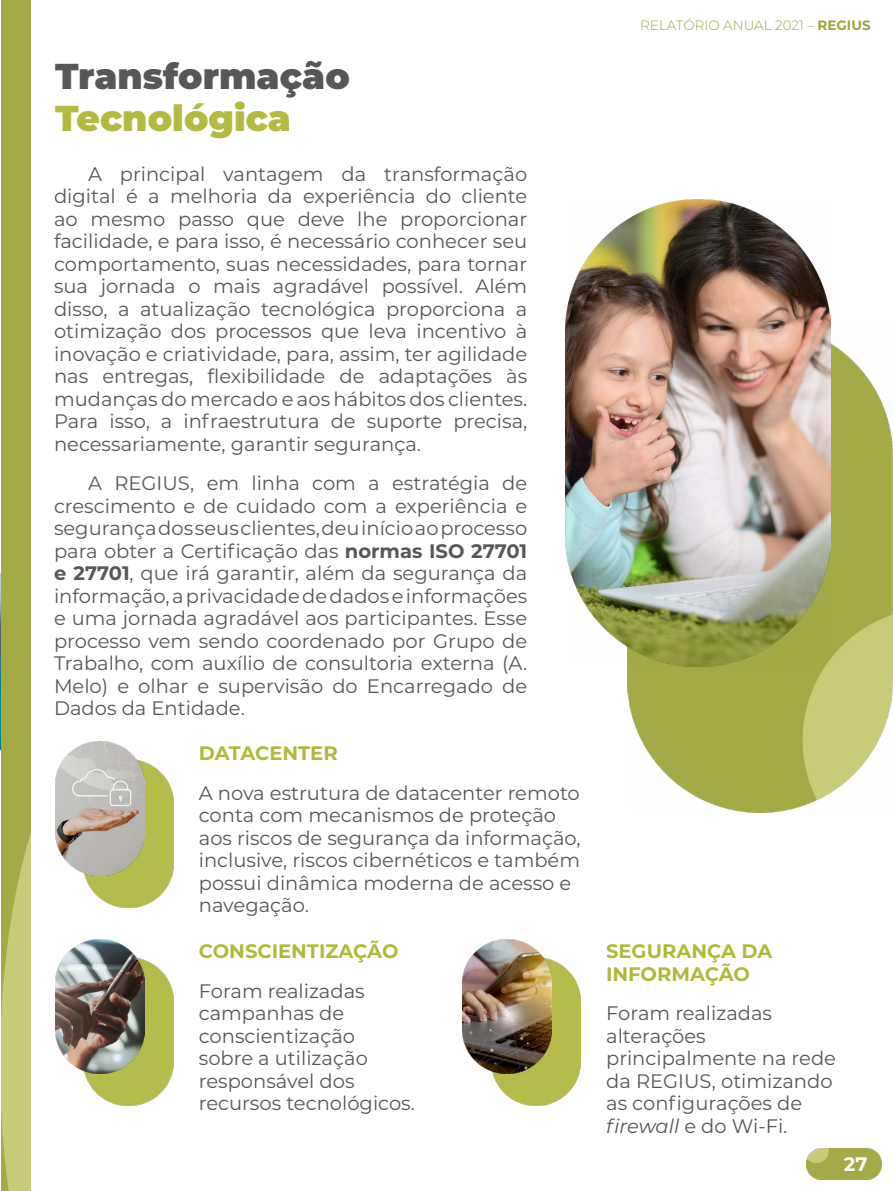
<style>
.page{position:relative;width:893px;height:1191px;background:#fff}
.page>*{position:absolute;margin:0;border:0;box-sizing:border-box;transform-origin:0 0}
.t1{font:900 36px "Montserrat";color:#575756}
.t2{font:900 36px "Montserrat";color:#b4ba41}
.t3{font:19.5px/22.5px "Montserrat";color:#575756}
.t4{font:700 19.5px/22.5px "Montserrat";color:#b0ba38}
.t5{font:700 19.5px "Montserrat";color:#fff}
.t6{font:300 13.5px "Montserrat";color:#9ea63a}
.s1{font-weight:700}
.s2{font-style:italic}
</style>
<div class="page">
<img style="left:807px;top:1148px;width:74px;height:31px">
<img style="left:0;top:573px;width:1px;height:176px">
<img style="left:1px;top:0;width:30px;height:1191px">
<img style="left:492px;top:960px;width:88px;height:145px">
<img style="left:462px;top:939px;width:90px;height:134px">
<img style="left:84px;top:761px;width:89px;height:146px">
<img style="left:55px;top:741px;width:89px;height:134px">
<img style="left:84px;top:959px;width:89px;height:146px">
<img style="left:55px;top:939px;width:89px;height:134px">
<img style="left:628px;top:323px;width:265px;height:489px">
<img style="left:565px;top:200px;width:265px;height:466px">
<p class="t1" style="left:55px;top:49px;width:296px">Transformação</p>
<p class="t2" style="left:55px;top:91px;width:237px">Tecnológica</p>
<p class="t3" style="left:54px;top:162px;width:475px;text-align:justify;text-indent:34px">A principal vantagem da transformação digital é a melhoria da experiência do cliente ao mesmo passo que deve lhe proporcionar facilidade, e para isso, é necessário conhecer seu comportamento, suas necessidades, para tornar sua jornada o mais agradável possível. Além disso, a atualização tecnológica proporciona a otimização dos processos que leva incentivo à inovação e criatividade, para, assim, ter agilidade nas entregas, flexibilidade de adaptações às mudanças do mercado e aos hábitos dos clientes.<br>Para isso, a infraestrutura de suporte precisa, necessariamente, garantir segurança.</p>
<p class="t3" style="left:54px;top:471px;width:475px;text-align:justify;text-indent:34px">A REGIUS, em linha com a estratégia de crescimento e de cuidado com a experiência e segurança dos seus clientes, deu início ao processo para obter a Certificação das <span class="s1">normas ISO 27701 e 27701</span>, que irá garantir, além da segurança da informação, a privacidade de dados e informações e uma jornada agradável aos participantes. Esse processo vem sendo coordenado por Grupo de Trabalho, com auxílio de consultoria externa (A.<br>Melo) e olhar e supervisão do Encarregado de Dados da Entidade.</p>
<p class="t4" style="left:199px;top:741px;width:140px">DATACENTER</p>
<p class="t3" style="left:199px;top:780px;width:383px">A nova estrutura de datacenter remoto conta com mecanismos de proteção aos riscos de segurança da informação, inclusive, riscos cibernéticos e também possui dinâmica moderna de acesso e navegação.</p>
<p class="t4" style="left:199px;top:939px;width:201px">CONSCIENTIZAÇÃO</p>
<p class="t3" style="left:199px;top:979px;width:218px">Foram realizadas campanhas de conscientização<br>sobre a utilização responsável dos recursos tecnológicos.</p>
<p class="t6" style="left:640px;top:16px;width:232px">RELATÓRIO ANUAL 2021 – <span class="s1">REGIUS</span></p>
<p class="t4" style="left:606px;top:939px;width:168px">SEGURANÇA DA<br>INFORMAÇÃO</p>
<p class="t3" style="left:606px;top:1001px;width:231px">Foram realizadas alterações principalmente na rede da REGIUS, otimizando as configurações de <span class="s2">firewall</span> e do Wi-Fi.</p>
<p class="t5" style="left:844px;top:1149px;width:25px">27</p>
</div>
